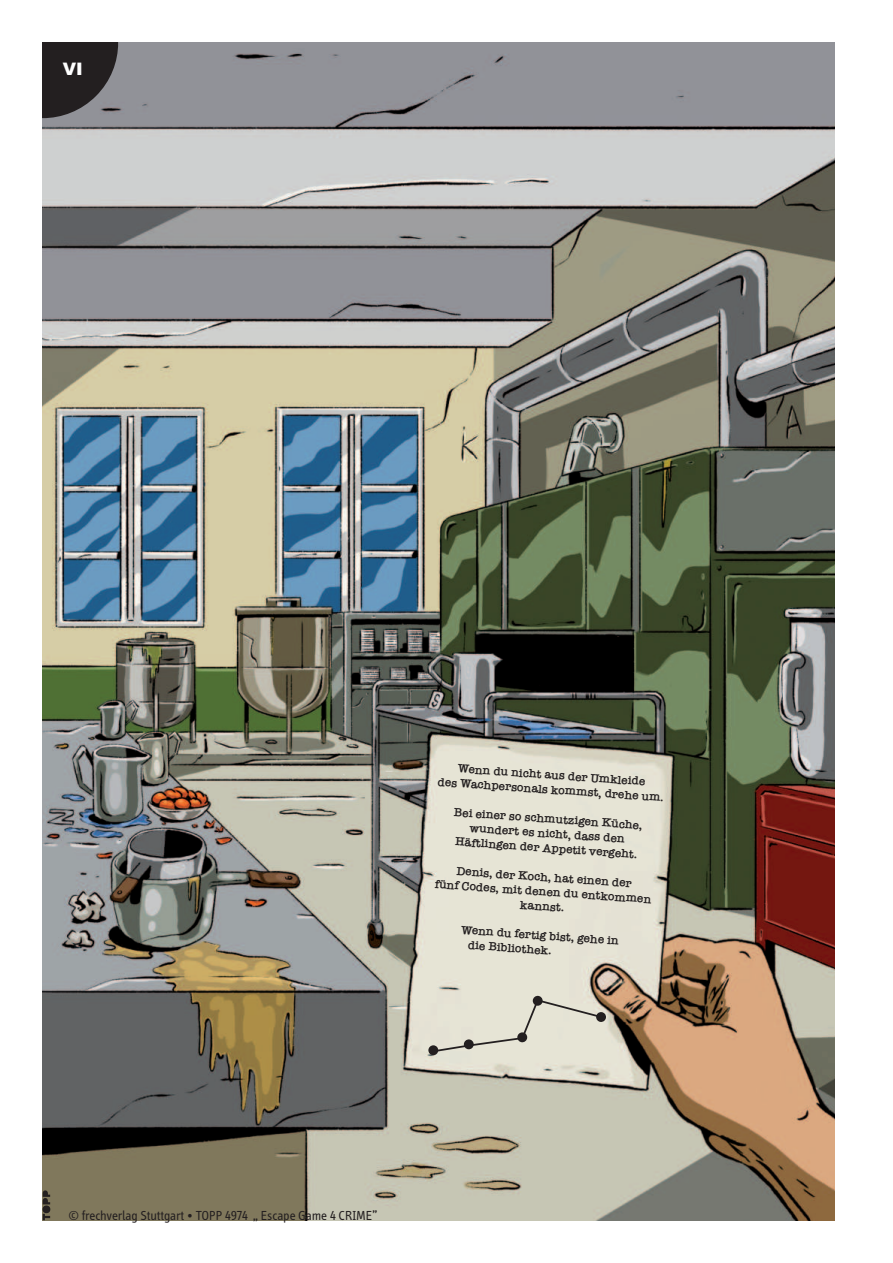
<style>
.page{position:relative;width:893px;height:1263px;background:#fff}
.page>*{position:absolute;margin:0;border:0;box-sizing:border-box;transform-origin:0 0}
.t1{font:900 17.25px "Arial";color:#fff}
.t2{font:13.5px "Info";color:#231f20}
.t3{font:600 12.15px/14.5px "American Typewriter";color:#231f20;text-align:center}
</style>
<div class="page">
<img style="left:43px;top:43px;width:791px;height:1177px">
<div style="left:431px;top:998px;width:172px;height:55px;background:#e6e4d5"></div>
<div style="left:428px;top:1045px;width:10px;height:10px;background:#231f20;border-radius:50%"></div>
<div style="left:464px;top:1039px;width:10px;height:10px;background:#231f20;border-radius:50%"></div>
<div style="left:517px;top:1032px;width:10px;height:10px;background:#231f20;border-radius:50%"></div>
<div style="left:533px;top:996px;width:10px;height:10px;background:#231f20;border-radius:50%"></div>
<div style="left:596px;top:1012px;width:10px;height:10px;background:#231f20;border-radius:50%"></div>
<svg style="left:43px;top:43px;width:83px;height:83px;background:#49474a"></svg>
<svg style="left:43px;top:1190px;width:7px;height:30px"></svg>
<h1 class="t1" style="left:63px;top:59px;width:22px">VI</h1>
<p class="t3" style="left:439px;top:761px;width:228px;rotate:4deg">Wenn du nicht aus der Umkleide<br>des Wachpersonals kommst, drehe um.</p>
<p class="t3" style="left:455px;top:806px;width:190px;rotate:4deg">Bei einer so schmutzigen Küche, wundert es nicht, dass den<br>Häftlingen der Appetit vergeht.</p>
<p class="t3" style="left:437px;top:863px;width:218px;rotate:4deg">Denis, der Koch, hat einen der<br>fünf Codes, mit denen du entkommen kannst.</p>
<p class="t3" style="left:470px;top:924px;width:152px;text-align:left;text-indent:-8px;rotate:4deg">Wenn du fertig bist, gehe in die Bibliothek.</p>
<p class="t2" style="left:68px;top:1211px;width:311px">© frechverlag Stuttgart • TOPP 4974 „ Escape Game 4 CRIME”</p>
</div>
